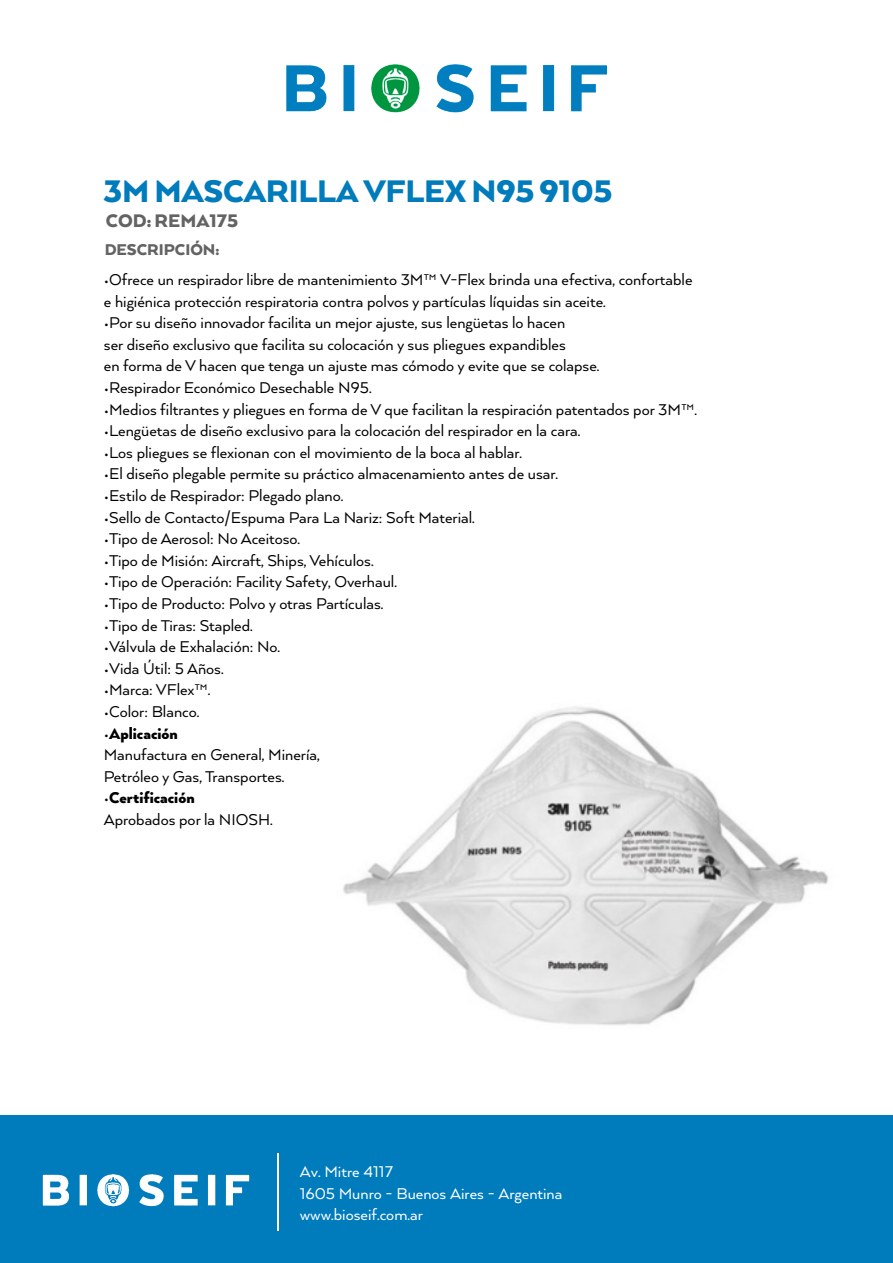
<style>
.page{position:relative;width:893px;height:1263px;background:#fff}
.page>*{position:absolute;margin:0;border:0;box-sizing:border-box;transform-origin:0 0}
.t1{font:900 36px "Arquitecta";letter-spacing:-.01em;color:#007bbc}
.t2{font:900 21px "Arquitecta";color:#636363}
.t3{font:18px/21.6px "Arquitecta";color:#000}
.t4{font:18px/21.6px "Arquitecta";color:#fff}
.t5{font:900 18px "Arquitecta";color:#636363}
.s1{font-weight:900}
</style>
<div class="page">
<img style="left:343px;top:706px;width:486px;height:319px">
<div style="left:0;top:1115px;width:893px;height:148px;background:#007bbc"></div>
<img style="left:42px;top:1174px;width:208px;height:33px">
<hr style="left:277px;top:1154px;width:2px;height:77px;background:#fff">
<img style="left:286px;top:64px;width:321px;height:49px">
<h1 class="t1" style="left:103px;top:168px;width:511px">3M MASCARILLA VFLEX N95 9105</h1>
<p class="t2" style="left:106px;top:207px;width:134px">COD: REMA175</p>
<p class="t5" style="left:104px;top:238px;width:116px">DESCRIPCIÓN:</p>
<p class="t3" style="left:104px;top:268px;width:590px">•Ofrece un respirador libre de mantenimiento 3M™ V-Flex brinda una efectiva, confortable e higiénica protección respiratoria contra polvos y partículas líquidas sin aceite.</p>
<p class="t3" style="left:104px;top:311px;width:497px">•Por su diseño innovador facilita un mejor ajuste, sus lengüetas lo hacen<br>ser diseño exclusivo que facilita su colocación y sus pliegues expandibles<br>en forma de V hacen que tenga un ajuste mas cómodo y evite que se colapse.</p>
<p class="t3" style="left:104px;top:376px;width:269px">•Respirador Económico Desechable N95.</p>
<p class="t3" style="left:104px;top:398px;width:595px">•Medios filtrantes y pliegues en forma de V que facilitan la respiración patentados por 3M™.</p>
<p class="t3" style="left:104px;top:419px;width:478px">•Lengüetas de diseño exclusivo para la colocación del respirador en la cara.</p>
<p class="t3" style="left:104px;top:441px;width:420px">•Los pliegues se flexionan con el movimiento de la boca al hablar.</p>
<p class="t3" style="left:104px;top:463px;width:455px">•El diseño plegable permite su práctico almacenamiento antes de usar.</p>
<p class="t3" style="left:104px;top:484px;width:241px">•Estilo de Respirador: Plegado plano.</p>
<p class="t3" style="left:104px;top:506px;width:372px">•Sello de Contacto/Espuma Para La Nariz: Soft Material.</p>
<p class="t3" style="left:104px;top:527px;width:198px">•Tipo de Aerosol: No Aceitoso.</p>
<p class="t3" style="left:104px;top:549px;width:271px">•Tipo de Misión: Aircraft, Ships, Vehículos.</p>
<p class="t3" style="left:104px;top:571px;width:294px">•Tipo de Operación: Facility Safety, Overhaul.</p>
<p class="t3" style="left:104px;top:592px;width:281px">•Tipo de Producto: Polvo y otras Partículas.</p>
<p class="t3" style="left:104px;top:614px;width:150px">•Tipo de Tiras: Stapled.</p>
<p class="t3" style="left:104px;top:635px;width:178px">•Válvula de Exhalación: No.</p>
<p class="t3" style="left:104px;top:657px;width:121px">•Vida Útil: 5 Años.</p>
<p class="t3" style="left:104px;top:679px;width:108px">•Marca: VFlex™.</p>
<p class="t3" style="left:104px;top:700px;width:97px">•Color: Blanco.</p>
<p class="t3" style="left:104px;top:722px;width:217px">•<span class="s1">Aplicación<br></span>Manufactura en General, Minería,<br>Petróleo y Gas, Transportes.</p>
<p class="t3" style="left:104px;top:787px;width:170px">•<span class="s1">Certificación<br></span>Aprobados por la NIOSH.</p>
<p class="t4" style="left:300px;top:1160px;width:264px">Av. Mitre 4117<br>1605 Munro - Buenos Aires - Argentina www.bioseif.com.ar</p>
</div>
